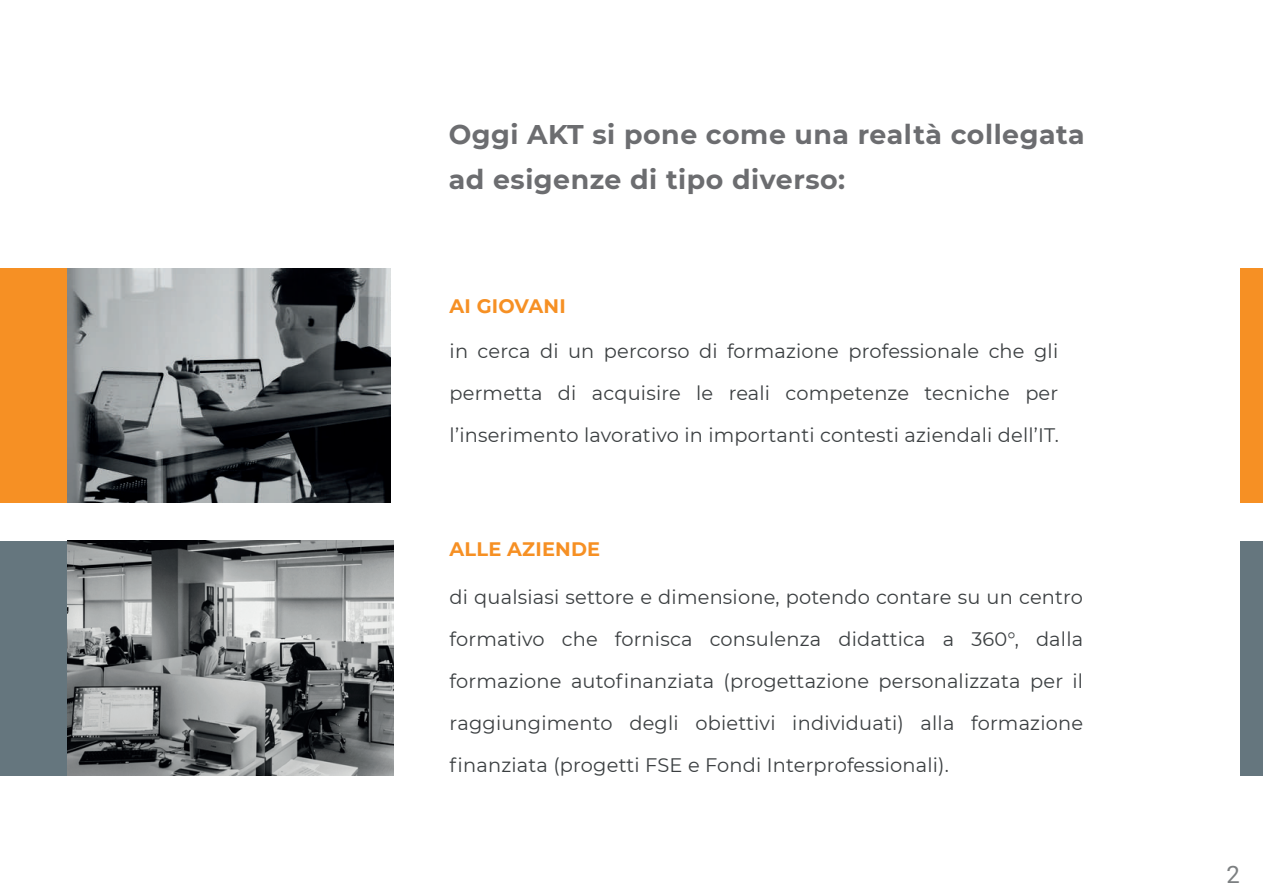
<style>
.page{position:relative;width:1263px;height:893px;background:#fff}
.page>*{position:absolute;margin:0;border:0;box-sizing:border-box;transform-origin:0 0}
.t1{font:700 27px/45px "Montserrat";letter-spacing:.02em;color:#6c6d70}
.t2{font:24px "Roboto";color:#7c7f81}
.t3{font:19.5px/42px "Montserrat";letter-spacing:.01em;color:#3b3f41;text-align:justify}
.t4{font:700 19.5px "Montserrat";letter-spacing:.01em;color:#f69024}
</style>
<div class="page">
<div style="left:0;top:269px;width:67px;height:234px;background:#f69024"></div>
<div style="left:0;top:541px;width:67px;height:235px;background:#65767e"></div>
<div style="left:1241px;top:269px;width:22px;height:234px;background:#f69024"></div>
<div style="left:1241px;top:541px;width:22px;height:235px;background:#65767e"></div>
<img style="left:67px;top:269px;width:323px;height:234px">
<img style="left:67px;top:541px;width:327px;height:235px">
<h1 class="t1" style="left:449px;top:110px;width:638px">Oggi AKT si pone come una realtà collegata ad esigenze di tipo diverso:</h1>
<p class="t4" style="left:450px;top:292px;width:118px">AI GIOVANI</p>
<p class="t3" style="left:450px;top:329px;width:611px">in cerca di un percorso di formazione professionale che gli permetta di acquisire le reali competenze tecniche per l’inserimento lavorativo in importanti contesti aziendali dell’IT.</p>
<p class="t4" style="left:450px;top:535px;width:152px">ALLE AZIENDE</p>
<p class="t3" style="left:450px;top:575px;width:635px">di qualsiasi settore e dimensione, potendo contare su un centro formativo che fornisca consulenza didattica a 360°, dalla formazione autofinanziata (progettazione personalizzata per il raggiungimento degli obiettivi individuati) alla formazione finanziata (progetti FSE e Fondi Interprofessionali).</p>
<p class="t2" style="left:1226px;top:858px;width:15px">2</p>
</div>
